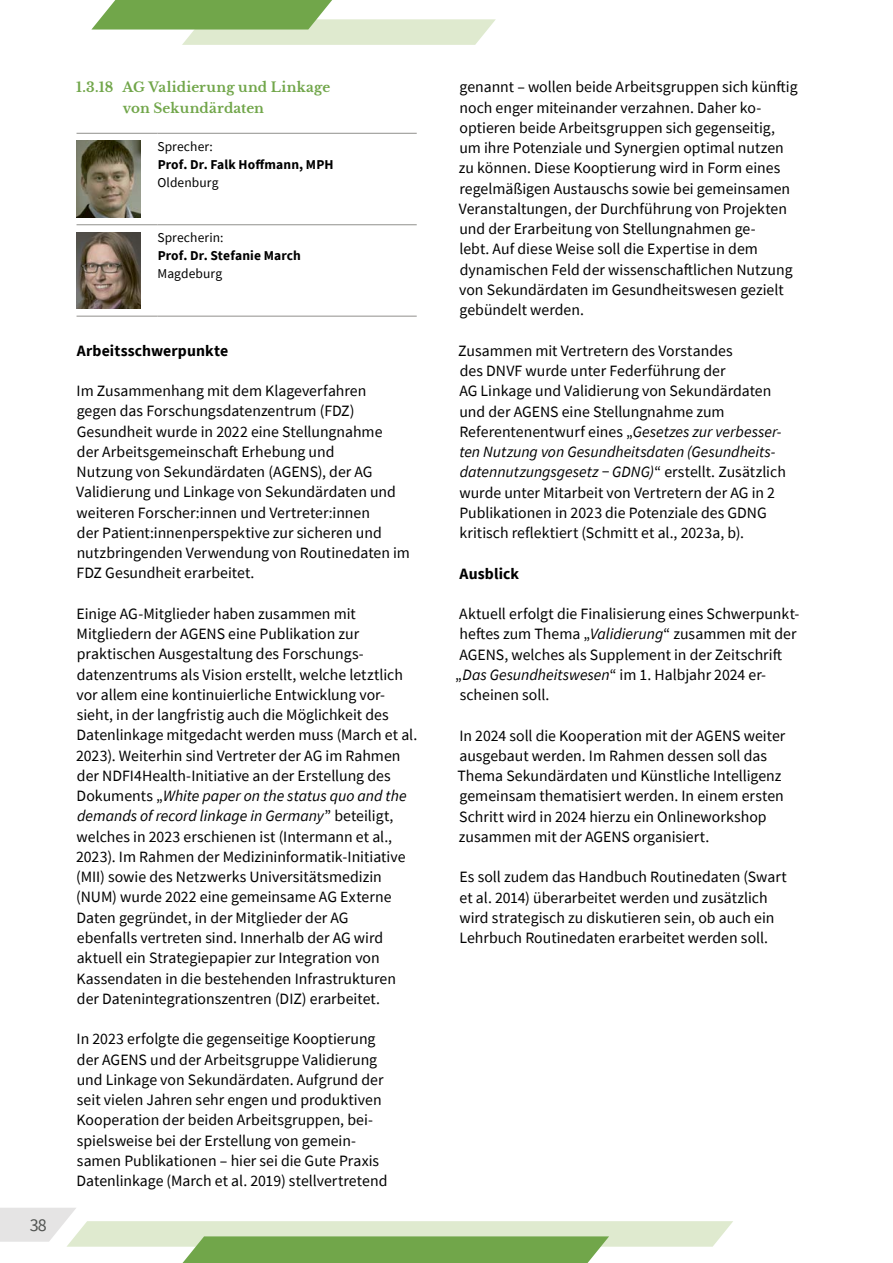
<style>
.page{position:relative;width:893px;height:1263px;background:#fff}
.page>*{position:absolute;margin:0;border:0;box-sizing:border-box;transform-origin:0 0}
.t1{font:18px "Source Sans Pro";color:#515351}
.t2{font:15.75px/20.2px "Source Sans Pro";color:#000}
.t3{font:700 15.75px "Source Sans Pro";letter-spacing:.005em;color:#000}
.t4{font:700 13.5px/20.2px "Libre Baskerville";letter-spacing:.01em;color:#71a64a}
.t5{font:700 13.5px "Source Sans Pro";letter-spacing:.01em;color:#000}
.t6{font:13.5px "Source Sans Pro";letter-spacing:.005em;color:#000}
.s1{font-style:italic}
</style>
<div class="page">
<hr style="left:77px;top:133px;width:80px;height:1px;background:#9d9c99">
<hr style="left:157px;top:133px;width:260px;height:1px;background:#9d9c99">
<hr style="left:77px;top:224px;width:80px;height:1px;background:#9d9c99">
<hr style="left:157px;top:224px;width:260px;height:1px;background:#9d9c99">
<hr style="left:77px;top:316px;width:80px;height:1px;background:#9d9c99">
<hr style="left:157px;top:316px;width:260px;height:1px;background:#9d9c99">
<img style="left:77px;top:141px;width:63px;height:76px">
<img style="left:77px;top:232px;width:63px;height:77px">
<svg style="left:91px;top:0;width:405px;height:45px"></svg>
<svg style="left:0;top:1208px;width:733px;height:55px"></svg>
<p class="t1" style="left:30px;top:1214px;width:19px">38</p>
<p class="t4" style="left:123px;top:77px;width:209px;text-indent:-47px">1.3.18 AG Validierung und Linkage von Sekundärdaten</p>
<p class="t6" style="left:157px;top:138px;width:57px">Sprecher:</p>
<p class="t5" style="left:158px;top:155px;width:177px">Prof. Dr. Falk Hoffmann, MPH</p>
<p class="t6" style="left:157px;top:174px;width:63px">Oldenburg</p>
<p class="t6" style="left:157px;top:229px;width:68px">Sprecherin:</p>
<p class="t5" style="left:158px;top:247px;width:145px">Prof. Dr. Stefanie March</p>
<p class="t6" style="left:158px;top:265px;width:66px">Magdeburg</p>
<p class="t3" style="left:77px;top:340px;width:153px">Arbeitsschwerpunkte</p>
<p class="t2" style="left:76px;top:381px;width:335px">Im Zusammenhang mit dem Klageverfahren<br>gegen das Forschungsdatenzentrum (FDZ)<br>Gesundheit wurde in 2022 eine Stellungnahme<br>der Arbeitsgemeinschaft Erhebung und<br>Nutzung von Sekundärdaten (AGENS), der AG Validierung und Linkage von Sekundärdaten und weiteren Forscher:innen und Vertreter:innen<br>der Patient:innenperspektive zur sicheren und nutzbringenden Verwendung von Routinedaten im FDZ Gesundheit erarbeitet.</p>
<p class="t2" style="left:76px;top:603px;width:343px">Einige AG-Mitglieder haben zusammen mit Mitgliedern der AGENS eine Publikation zur praktischen Ausgestaltung des Forschungs&shy;datenzentrums als Vision erstellt, welche letztlich vor allem eine kontinuierliche Entwicklung vor&shy;sieht, in der langfristig auch die Möglichkeit des Datenlinkage mitgedacht werden muss (March et al.<br>2023). Weiterhin sind Vertreter der AG im Rahmen der NDFI4Health-Initiative an der Erstellung des Dokuments „<span class="s1">White paper on the status quo and the demands of record linkage in Germany</span>” beteiligt, welches in 2023 erschienen ist (Intermann et al., 2023). Im Rahmen der Medizininformatik-Initiative (MII) sowie des Netzwerks Universitätsmedizin (NUM) wurde 2022 eine gemeinsame AG Externe Daten gegründet, in der Mitglieder der AG<br>ebenfalls vertreten sind. Innerhalb der AG wird aktuell ein Strategiepapier zur Integration von Kassendaten in die bestehenden Infrastrukturen der Datenintegrationszentren (DIZ) erarbeitet.</p>
<p class="t2" style="left:77px;top:1029px;width:312px">In 2023 erfolgte die gegenseitige Kooptierung der AGENS und der Arbeitsgruppe Validierung und Linkage von Sekundärdaten. Aufgrund der seit vielen Jahren sehr engen und produktiven Kooperation der beiden Arbeitsgruppen, bei&shy;spielsweise bei der Erstellung von gemein&shy;samen Publikationen – hier sei die Gute Praxis Datenlinkage (March et al. 2019) stellvertretend</p>
<p class="t2" style="left:459px;top:77px;width:340px">genannt – wollen beide Arbeitsgruppen sich künftig noch enger miteinander verzahnen. Daher ko&shy;optieren beide Arbeitsgruppen sich gegenseitig, um ihre Potenziale und Synergien optimal nutzen zu können. Diese Kooptierung wird in Form eines regelmäßigen Austauschs sowie bei gemeinsamen Veranstaltungen, der Durchführung von Projekten und der Erarbeitung von Stellungnahmen ge-<br>lebt. Auf diese Weise soll die Expertise in dem dynamischen Feld der wissenschaftlichen Nutzung von Sekundärdaten im Gesundheitswesen gezielt gebündelt werden.</p>
<p class="t2" style="left:458px;top:340px;width:329px">Zusammen mit Vertretern des Vorstandes<br>des DNVF wurde unter Federführung der<br>AG Linkage und Validierung von Sekundärdaten und der AGENS eine Stellungnahme zum Referentenentwurf eines „<span class="s1">Gesetzes zur verbesser&shy;ten Nutzung von Gesundheitsdaten (Gesundheits&shy;datennutzungsgesetz − GDNG)</span>“ erstellt. Zusätzlich wurde unter Mitarbeit von Vertretern der AG in 2<br>Publikationen in 2023 die Potenziale des GDNG kritisch reflektiert (Schmitt et al., 2023a, b).</p>
<p class="t3" style="left:460px;top:563px;width:61px">Ausblick</p>
<p class="t2" style="left:455px;top:604px;width:346px">Aktuell erfolgt die Finalisierung eines Schwerpunkt&shy;heftes zum Thema „<span class="s1">Validierung</span>“ zusammen mit der AGENS, welches als Supplement in der Zeitschrift „<span class="s1">Das Gesundheitswesen</span>“ im 1. Halbjahr 2024 er&shy;scheinen soll.</p>
<p class="t2" style="left:457px;top:725px;width:329px">In 2024 soll die Kooperation mit der AGENS weiter ausgebaut werden. Im Rahmen dessen soll das Thema Sekundärdaten und Künstliche Intelligenz gemeinsam thematisiert werden. In einem ersten Schritt wird in 2024 hierzu ein Onlineworkshop zusammen mit der AGENS organisiert.</p>
<p class="t2" style="left:459px;top:867px;width:329px">Es soll zudem das Handbuch Routinedaten (Swart et al. 2014) überarbeitet werden und zusätzlich wird strategisch zu diskutieren sein, ob auch ein Lehrbuch Routinedaten erarbeitet werden soll.</p>
</div>
